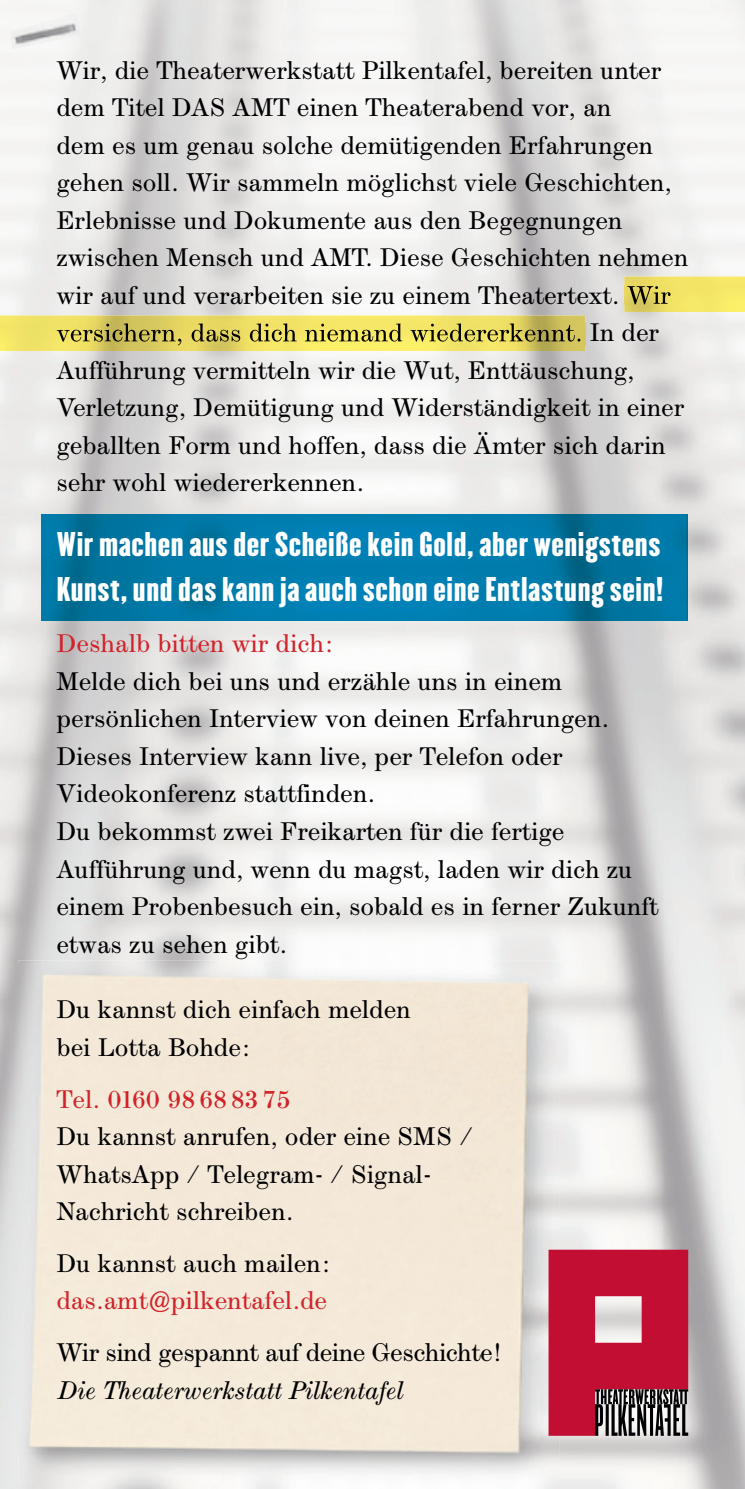
<style>
.page{position:relative;width:745px;height:1489px;background:#fff}
.page>*{position:absolute;margin:0;border:0;box-sizing:border-box;transform-origin:0 0}
.t1{font:30px/45px "Champion HTF Lightweight";letter-spacing:.02em;color:#fff}
.t2{font:expanded 25px/37.5px "Modern BQ";letter-spacing:.02em;color:#010103}
.t3{font:expanded 25px "Modern BQ";letter-spacing:.02em;color:#d1232a}
.t4{font:expanded 25px "Modern BQ";color:#010103}
.t5{font:italic expanded 25px "Modern BQ";letter-spacing:.02em;color:#010103}
</style>
<div class="page">
<img style="left:0;top:0;width:661px;height:525px">
<img style="left:661px;top:0;width:83px;height:1488px">
<img style="left:0;top:525px;width:82px;height:438px">
<img style="left:82px;top:620px;width:580px;height:343px">
<img style="left:540px;top:963px;width:122px;height:525px">
<img style="left:57px;top:286px;width:567px;height:18px">
<img style="left:585px;top:323px;width:73px;height:22px">
<img style="left:18px;top:960px;width:540px;height:522px">
<img style="left:0;top:963px;width:538px;height:491px">
<img style="left:42px;top:514px;width:645px;height:106px">
<svg style="left:548px;top:1249px;width:139px;height:186px"></svg>
<img style="left:624px;top:276px;width:120px;height:36px">
<img style="left:624px;top:286px;width:46px;height:18px">
<img style="left:0;top:315px;width:585px;height:36px">
<img style="left:57px;top:323px;width:528px;height:22px">
<img style="left:10px;top:12px;width:71px;height:38px">
<p class="t2" style="left:57px;top:52px;width:632px">Wir, die Theaterwerkstatt Pilkentafel, bereiten unter dem Titel DAS AMT einen Theaterabend vor, an<br>dem es um genau solche demütigenden Erfahrungen gehen soll. Wir sammeln möglichst viele Geschichten, Erlebnisse und Dokumente aus den Begegnungen zwischen Mensch und AMT. Diese Geschichten nehmen wir auf und verarbeiten sie zu einem Theatertext. Wir</p>
<p class="t2" style="left:57px;top:352px;width:628px">Aufführung vermitteln wir die Wut, Enttäuschung, Verletzung, Demütigung und Widerständigkeit in einer geballten Form und hoffen, dass die Ämter sich darin sehr wohl wiedererkennen.</p>
<p class="t1" style="left:57px;top:522px;width:607px">Wir machen aus der Scheiße kein Gold, aber wenigstens<br>Kunst, und das kann ja auch schon eine Entlastung sein!</p>
<p class="t3" style="left:57px;top:629px;width:277px">Deshalb bitten wir dich:</p>
<p class="t2" style="left:57px;top:662px;width:602px">Melde dich bei uns und erzähle uns in einem persönlichen Interview von deinen Erfahrungen.<br>Dieses Interview kann live, per Telefon oder Videokonferenz stattfinden.<br>Du bekommst zwei Freikarten für die fertige Aufführung und, wenn du magst, laden wir dich zu einem Probenbesuch ein, sobald es in ferner Zukunft etwas zu sehen gibt.</p>
<p class="t2" style="left:57px;top:991px;width:355px">Du kannst dich einfach melden bei Lotta Bohde:</p>
<p class="t3" style="left:57px;top:1084px;width:235px">Tel. 0160 98 68 83 75</p>
<p class="t2" style="left:57px;top:1118px;width:417px">Du kannst anrufen, oder eine SMS /<br>WhatsApp / Telegram- / Signal-<br>Nachricht schreiben.</p>
<p class="t2" style="left:57px;top:1244px;width:274px">Du kannst auch mailen:</p>
<p class="t3" style="left:57px;top:1286px;width:271px">das.amt@pilkentafel.de</p>
<p class="t4" style="left:57px;top:1337px;width:445px">Wir sind gespannt auf deine Geschichte!</p>
<p class="t5" style="left:57px;top:1375px;width:347px">Die Theaterwerkstatt Pilkentafel</p>
</div>
